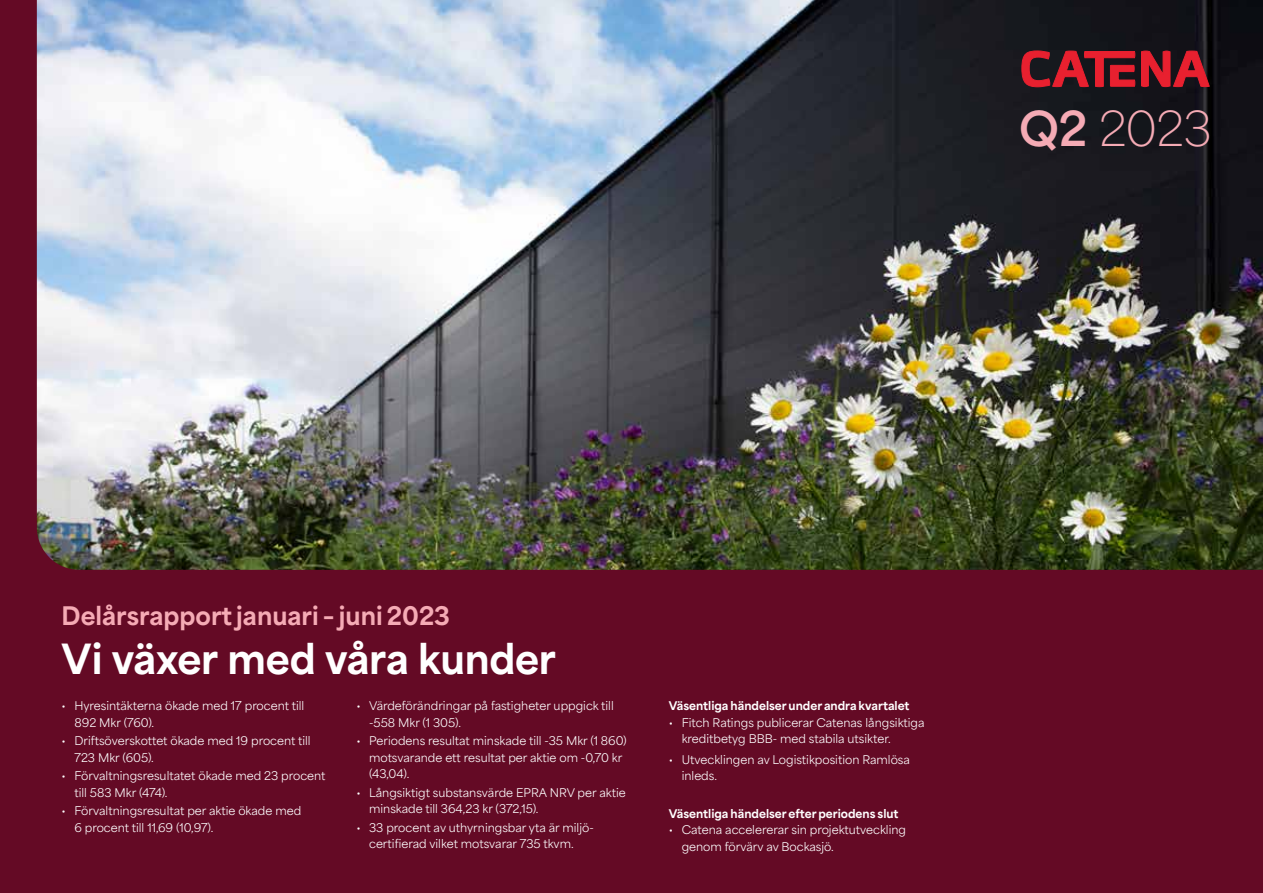
<style>
.page{position:relative;width:1263px;height:893px;background:#640a25}
.page>*{position:absolute;margin:0;border:0;box-sizing:border-box;transform-origin:0 0}
.t1{font:100 45.15px "Area Normal";color:#f5abb5}
.t2{font:800 39px "Area Normal";letter-spacing:-.005em;color:#fff}
.t3{font:800 24px "Area Normal";color:#f5abb5}
.t4{font:11.25px/16.5px "Area Normal";color:#fff}
.t5{font:800 11.25px "Area Normal";color:#fff}
.s1{font-weight:700}
</style>
<div class="page">
<img style="left:37px;top:0;width:1226px;height:570px">
<svg style="left:1022px;top:51px;width:113px;height:36px;background:#891b26"></svg>
<svg style="left:1141px;top:51px;width:68px;height:36px;background:#921b26"></svg>
<h1 class="t1" style="left:1019px;top:89px;width:194px"><span class="s1">Q2</span> 2023</h1>
<h3 class="t3" style="left:62px;top:594px;width:390px">Delårsrapport januari – juni 2023</h3>
<h2 class="t2" style="left:62px;top:624px;width:496px">Vi växer med våra kunder</h2>
<p class="t4" style="left:74px;top:696px;width:231px;text-indent:-13px">• Hyresintäkterna ökade med 17 procent till<br>892 Mkr (760).</p>
<p class="t4" style="left:74px;top:731px;width:238px;text-indent:-13px">• Driftsöverskottet ökade med 19 procent till<br>723 Mkr (605).</p>
<p class="t4" style="left:74px;top:766px;width:253px;text-indent:-13px">• Förvaltningsresultatet ökade med 23 procent till 583 Mkr (474).</p>
<p class="t4" style="left:74px;top:801px;width:228px;text-indent:-13px">• Förvaltningsresultat per aktie ökade med<br>6 procent till 11,69 (10,97).</p>
<p class="t4" style="left:369px;top:696px;width:246px;text-indent:-13px">• Värdeförändringar på fastigheter uppgick till -558 Mkr (1 305).</p>
<p class="t4" style="left:369px;top:731px;width:259px;text-indent:-13px">• Periodens resultat minskade till -35 Mkr (1 860) motsvarande ett resultat per aktie om -0,70 kr (43,04).</p>
<p class="t4" style="left:369px;top:783px;width:258px;text-indent:-13px">• Långsiktigt substansvärde EPRA NRV per aktie minskade till 364,23 kr (372,15).</p>
<p class="t4" style="left:369px;top:818px;width:226px;text-indent:-13px">• 33 procent av uthyrningsbar yta är miljö&shy;certifierad vilket motsvarar 735 tkvm.</p>
<p class="t5" style="left:669px;top:695px;width:242px">Väsentliga händelser under andra kvartalet</p>
<p class="t4" style="left:682px;top:713px;width:244px;text-indent:-13px">• Fitch Ratings publicerar Catenas långsiktiga kreditbetyg BBB- med stabila utsikter.</p>
<p class="t4" style="left:682px;top:750px;width:230px;text-indent:-13px">• Utvecklingen av Logistikposition Ramlösa inleds.</p>
<p class="t5" style="left:669px;top:803px;width:231px">Väsentliga händelser efter periodens slut</p>
<p class="t4" style="left:682px;top:820px;width:226px;text-indent:-13px">• Catena accelererar sin projektutveckling genom förvärv av Bockasjö.</p>
</div>
